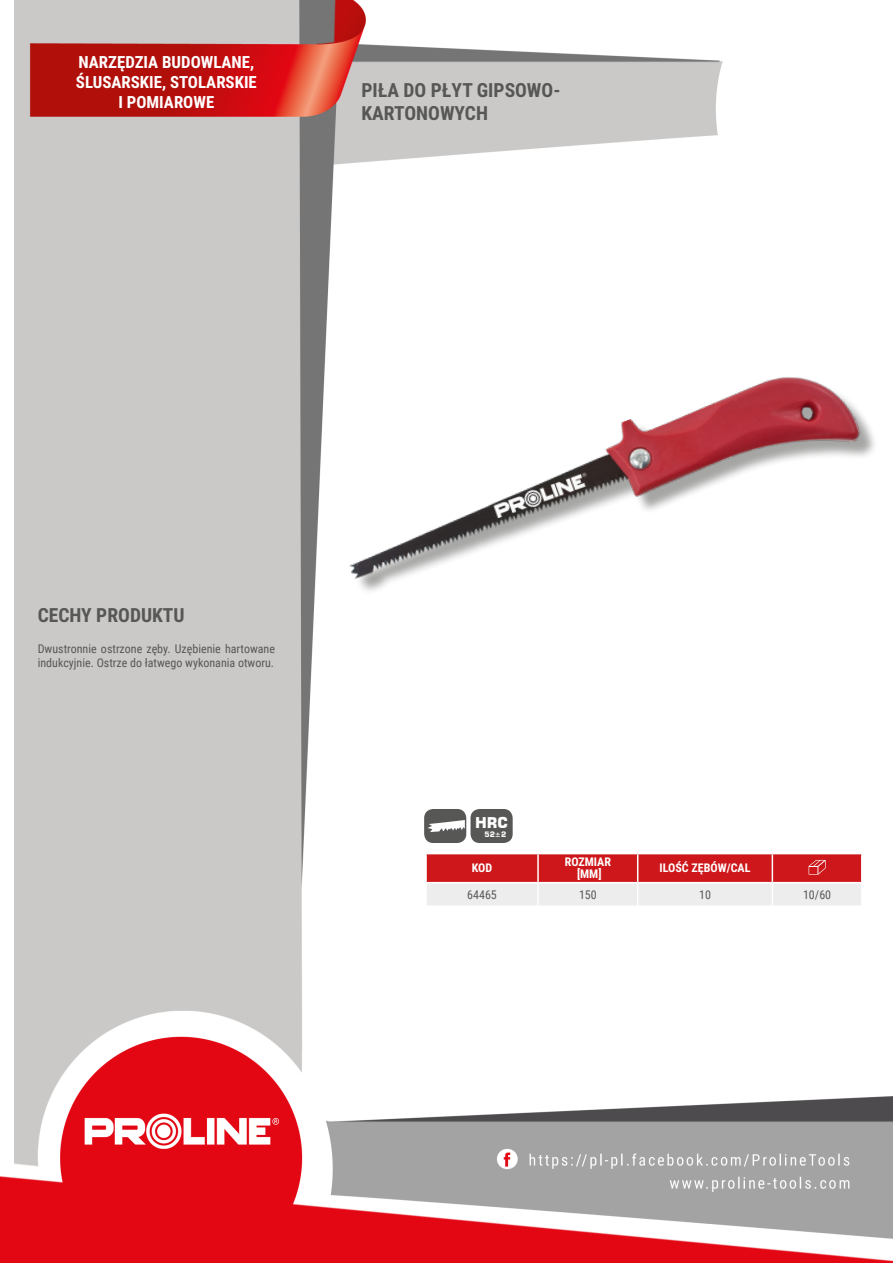
<style>
.page{position:relative;width:893px;height:1263px;background:#fff}
.page>*{position:absolute;margin:0;border:0;box-sizing:border-box;transform-origin:0 0}
.Lewo_bez_dzielenia{font:700 19.5px/23.4px "Roboto Condensed";color:#575756}
.MateriaĹ__CECHY{font:700 19.5px "Roboto Condensed";color:#575756}
.NagĹ_Ăłwek{font:700 16.8px/20.1px "Roboto Condensed";color:#fff;text-align:center}
.t1{font:700 14.85px "Square 721 BT";color:#fff}
.Opisy{font:12px/14.4px "Roboto Condensed";color:#575756}
.Ĺšrodek_bez_dzieleni{font:700 12px "Roboto Condensed";color:#fff}
.Center{font:12px "Roboto Condensed";color:#575756}
.Indeks{font:12px "Roboto Condensed";color:#575756}
.Ĺšrodek__wymuszenie{font:700 12px "Roboto Condensed";color:#fff}
.Tabelka_nagĹ_Ăłwek{font:700 12px "Roboto Condensed";color:#fff}
.t2{font:700 7.5px "Square 721 BT";color:#fff}
</style>
<div class="page">
<img style="left:0;top:0;width:893px;height:1263px">
<div style="left:354px;top:380px;width:524px;height:216px;background:#1d1d1b;opacity:.4"></div>
<img style="left:333px;top:351px;width:530px;height:255px">
<hr style="left:425px;top:854px;width:2px;height:28px;background:#fff">
<hr style="left:425px;top:883px;width:2px;height:22px;background:#fff">
<hr style="left:425px;top:853px;width:113px;height:1px;background:#fff">
<hr style="left:425px;top:882px;width:113px;height:1px;background:#fff">
<hr style="left:425px;top:905px;width:113px;height:2px;background:#fff">
<hr style="left:538px;top:905px;width:100px;height:2px;background:#fff">
<hr style="left:638px;top:905px;width:134px;height:2px;background:#fff">
<hr style="left:772px;top:905px;width:90px;height:2px;background:#fff">
<svg style="left:426px;top:853px;width:436px;height:52px;background:#dd7f80"></svg>
<div style="left:425px;top:810px;width:41px;height:32px;background:#575756;border-radius:8px"></div>
<div style="left:424px;top:809px;width:42px;height:34px;border:1px solid #575756;border-radius:8px"></div>
<svg style="left:428px;top:820px;width:37px;height:12px"></svg>
<div style="left:471px;top:810px;width:41px;height:32px;background:#575756;border-radius:8px"></div>
<div style="left:470px;top:809px;width:43px;height:34px;border:1px solid #575756;border-radius:8px"></div>
<p class="NagĹ_Ăłwek" style="left:76px;top:51px;width:182px">NARZĘDZIA BUDOWLANE,<br>ŚLUSARSKIE, STOLARSKIE<br>I POMIAROWE</p>
<p class="Lewo_bez_dzielenia" style="left:361px;top:77px;width:200px">PIŁA DO PŁYT GIPSOWO-<br>KARTONOWYCH</p>
<p class="MateriaĹ__CECHY" style="left:38px;top:601px;width:148px">CECHY PRODUKTU</p>
<p class="Opisy" style="left:38px;top:641px;width:239px">Dwustronnie ostrzone zęby. Uzębienie hartowane indukcyjnie. Ostrze do łatwego wykonania otworu.</p>
<p class="t1" style="left:475px;top:814px;width:34px">HRC</p>
<p class="t2" style="left:484px;top:830px;width:23px">52±2</p>
<p class="Tabelka_nagĹ_Ăłwek" style="left:472px;top:860px;width:22px">KOD</p>
<p class="Ĺšrodek_bez_dzieleni" style="left:565px;top:854px;width:48px">ROZMIAR</p>
<p class="Ĺšrodek__wymuszenie" style="left:577px;top:866px;width:26px">[MM]</p>
<p class="Ĺšrodek_bez_dzieleni" style="left:660px;top:860px;width:92px">ILOŚĆ ZĘBÓW/CAL</p>
<p class="Indeks" style="left:467px;top:886px;width:31px">64465</p>
<p class="Center" style="left:579px;top:886px;width:19px">150</p>
<p class="Center" style="left:699px;top:886px;width:13px">10</p>
<p class="Center" style="left:803px;top:886px;width:30px">10/60</p>
</div>
